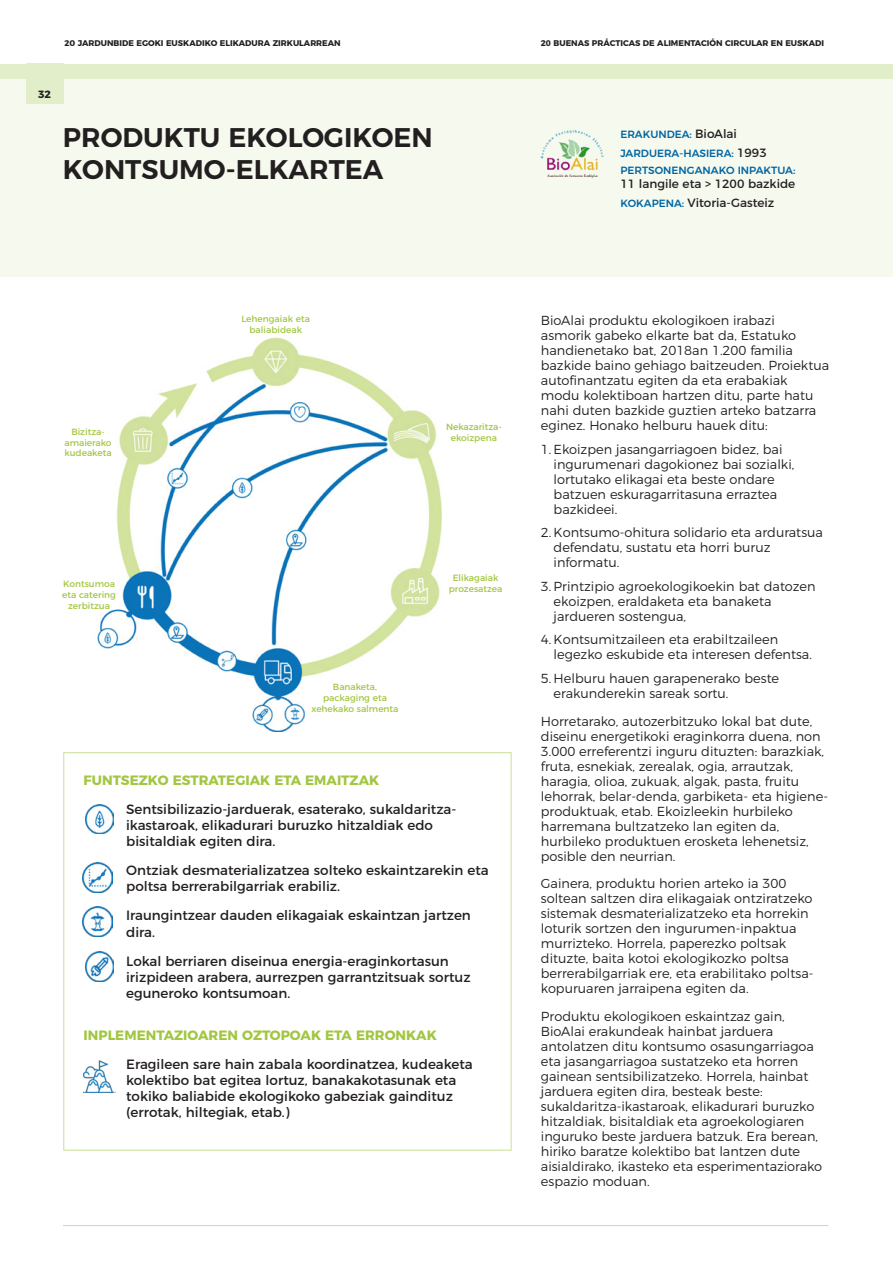
<style>
.page{position:relative;width:893px;height:1263px;background:#fff}
.page>*{position:absolute;margin:0;border:0;box-sizing:border-box;transform-origin:0 0}
.Titular{font:600 27px/31.5px "Montserrat";color:#231f20}
.Estrategia{font:13.5px/16.2px "Montserrat";color:#231f20}
.t1{font:700 13.5px "Montserrat";color:#a2c641}
.Texto_seguido{font:300 13.05px/15px "Montserrat";color:#231f20}
.Datos{font:12px "Montserrat";color:#231f20}
.Datos-2{font:500 10.5px "Montserrat";color:#0065a4}
.t2{font:700 10.5px "Montserrat";color:#231f20}
.Texto_grafico{font:9px/10.8px "Montserrat";color:#a2c641;text-align:center}
.t3{font:700 8.25px "Montserrat";color:#231f20}
.s1{font-weight:400;font-size:12px;color:#231f20}
.s2{font-weight:500;font-size:10.5px;color:#0065a4}
</style>
<div class="page">
<div style="left:0;top:79px;width:893px;height:198px;background:#f5f9ee"></div>
<div style="left:0;top:64px;width:893px;height:15px;background:#e2edc9"></div>
<div style="left:27px;top:64px;width:37px;height:40px;background:#e2edc9"></div>
<hr style="left:63px;top:1225px;width:765px;height:1px;background:#c9df98">
<img style="left:97px;top:337px;width:345px;height:394px">
<img style="left:82px;top:906px;width:30px;height:30px">
<img style="left:82px;top:862px;width:30px;height:30px">
<img style="left:83px;top:1060px;width:31px;height:32px">
<img style="left:540px;top:130px;width:64px;height:49px">
<img style="left:85px;top:805px;width:29px;height:28px">
<img style="left:85px;top:951px;width:29px;height:30px">
<p class="t3" style="left:65px;top:37px;width:278px">20 JARDUNBIDE EGOKI EUSKADIKO ELIKADURA ZIRKULARREAN</p>
<p class="t2" style="left:38px;top:86px;width:14px">32</p>
<p class="Titular" style="left:63px;top:120px;width:371px">PRODUKTU EKOLOGIKOEN<br>KONTSUMO-ELKARTEA</p>
<p class="t3" style="left:541px;top:37px;width:285px">20 BUENAS PRÁCTICAS DE ALIMENTACIÓN CIRCULAR EN EUSKADI</p>
<p class="Datos-2" style="left:620px;top:126px;width:118px">ERAKUNDEA: <span class="s1">BioAlai</span></p>
<p class="Datos-2" style="left:620px;top:145px;width:148px">JARDUERA-HASIERA: <span class="s1">1993</span></p>
<p class="Datos-2" style="left:620px;top:161px;width:177px">PERTSONENGANAKO INPAKTUA:</p>
<p class="Datos" style="left:620px;top:174px;width:176px">11 langile eta &gt; 1200 bazkide</p>
<p class="Datos" style="left:620px;top:193px;width:155px"><span class="s2">KOKAPENA:</span> Vitoria-Gasteiz</p>
<p class="Texto_grafico" style="left:64px;top:425px;width:49px">Bizitza&shy;amaierako kudeaketa</p>
<p class="Texto_grafico" style="left:62px;top:578px;width:55px">Kontsumoa eta catering zerbitzua</p>
<p class="Texto_grafico" style="left:241px;top:313px;width:70px">Lehengaiak eta baliabideak</p>
<p class="Texto_grafico" style="left:446px;top:421px;width:57px">Nekazaritza&shy;ekoizpena</p>
<p class="Texto_grafico" style="left:312px;top:681px;width:88px">Banaketa, packaging eta xehekako salmenta</p>
<p class="Texto_grafico" style="left:449px;top:572px;width:55px">Elikagaiak prozesatzea</p>
<p class="t1" style="left:84px;top:769px;width:297px">FUNTSEZKO ESTRATEGIAK ETA EMAITZAK</p>
<p class="Estrategia" style="left:126px;top:800px;width:332px">Sentsibilizazio-jarduerak, esaterako, sukaldaritza&shy;ikastaroak, elikadurari buruzko hitzaldiak edo bisitaldiak egiten dira.</p>
<p class="Estrategia" style="left:126px;top:861px;width:364px">Ontziak desmaterializatzea solteko eskaintzarekin eta poltsa berrerabilgarriak erabiliz.</p>
<p class="Estrategia" style="left:126px;top:906px;width:346px">Iraungintzear dauden elikagaiak eskaintzan jartzen dira.</p>
<p class="Estrategia" style="left:126px;top:951px;width:346px">Lokal berriaren diseinua energia-eraginkortasun irizpideen arabera, aurrezpen garrantzitsuak sortuz eguneroko kontsumoan.</p>
<p class="t1" style="left:84px;top:1024px;width:355px">INPLEMENTAZIOAREN OZTOPOAK ETA ERRONKAK</p>
<p class="Estrategia" style="left:126px;top:1054px;width:348px">Eragileen sare hain zabala koordinatzea, kudeaketa kolektibo bat egitea lortuz, banakakotasunak eta tokiko baliabide ekologikoko gabeziak gaindituz (errotak, hiltegiak, etab.)</p>
<p class="Texto_seguido" style="left:541px;top:312px;width:290px">BioAlai produktu ekologikoen irabazi<br>asmorik gabeko elkarte bat da, Estatuko handienetako bat, 2018an 1.200 familia bazkide baino gehiago baitzeuden. Proiektua autofinantzatu egiten da eta erabakiak modu kolektiboan hartzen ditu, parte hatu nahi duten bazkide guztien arteko batzarra eginez. Honako helburu hauek ditu:</p>
<p class="Texto_seguido" style="left:554px;top:440px;width:242px;text-indent:-13px">1. Ekoizpen jasangarriagoen bidez, bai ingurumenari dagokionez bai sozialki, lortutako elikagai eta beste ondare batzuen eskuragarritasuna erraztea bazkideei.</p>
<p class="Texto_seguido" style="left:554px;top:524px;width:271px;text-indent:-13px">2. Kontsumo-ohitura solidario eta arduratsua defendatu, sustatu eta horri buruz informatu.</p>
<p class="Texto_seguido" style="left:554px;top:577px;width:263px;text-indent:-13px">3. Printzipio agroekologikoekin bat datozen ekoizpen, eraldaketa eta banaketa jardueren sostengua,</p>
<p class="Texto_seguido" style="left:554px;top:631px;width:260px;text-indent:-13px">4. Kontsumitzaileen eta erabiltzaileen legezko eskubide eta interesen defentsa.</p>
<p class="Texto_seguido" style="left:554px;top:669px;width:227px;text-indent:-13px">5. Helburu hauen garapenerako beste erakunderekin sareak sortu.</p>
<p class="Texto_seguido" style="left:541px;top:712px;width:289px">Horretarako, autozerbitzuko lokal bat dute, diseinu energetikoki eraginkorra duena, non 3.000 erreferentzi inguru dituzten: barazkiak, fruta, esnekiak, zerealak, ogia, arrautzak, haragia, olioa, zukuak, algak, pasta, fruitu lehorrak, belar-denda, garbiketa- eta higiene&shy;produktuak, etab. Ekoizleekin hurbileko harremana bultzatzeko lan egiten da, hurbileko produktuen erosketa lehenetsiz, posible den neurrian.</p>
<p class="Texto_seguido" style="left:541px;top:875px;width:274px">Gainera, produktu horien arteko ia 300 soltean saltzen dira elikagaiak ontziratzeko sistemak desmaterializatzeko eta horrekin loturik sortzen den ingurumen-inpaktua murrizteko. Horrela, paperezko poltsak dituzte, baita kotoi ekologikozko poltsa berrerabilgarriak ere, eta erabilitako poltsa&shy;kopuruaren jarraipena egiten da.</p>
<p class="Texto_seguido" style="left:541px;top:1008px;width:283px">Produktu ekologikoen eskaintzaz gain, BioAlai erakundeak hainbat jarduera antolatzen ditu kontsumo osasungarriagoa eta jasangarriagoa sustatzeko eta horren gainean sentsibilizatzeko. Horrela, hainbat jarduera egiten dira, besteak beste: sukaldaritza-ikastaroak, elikadurari buruzko hitzaldiak, bisitaldiak eta agroekologiaren inguruko beste jarduera batzuk. Era berean, hiriko baratze kolektibo bat lantzen dute aisialdirako, ikasteko eta esperimentaziorako espazio moduan.</p>
</div>
